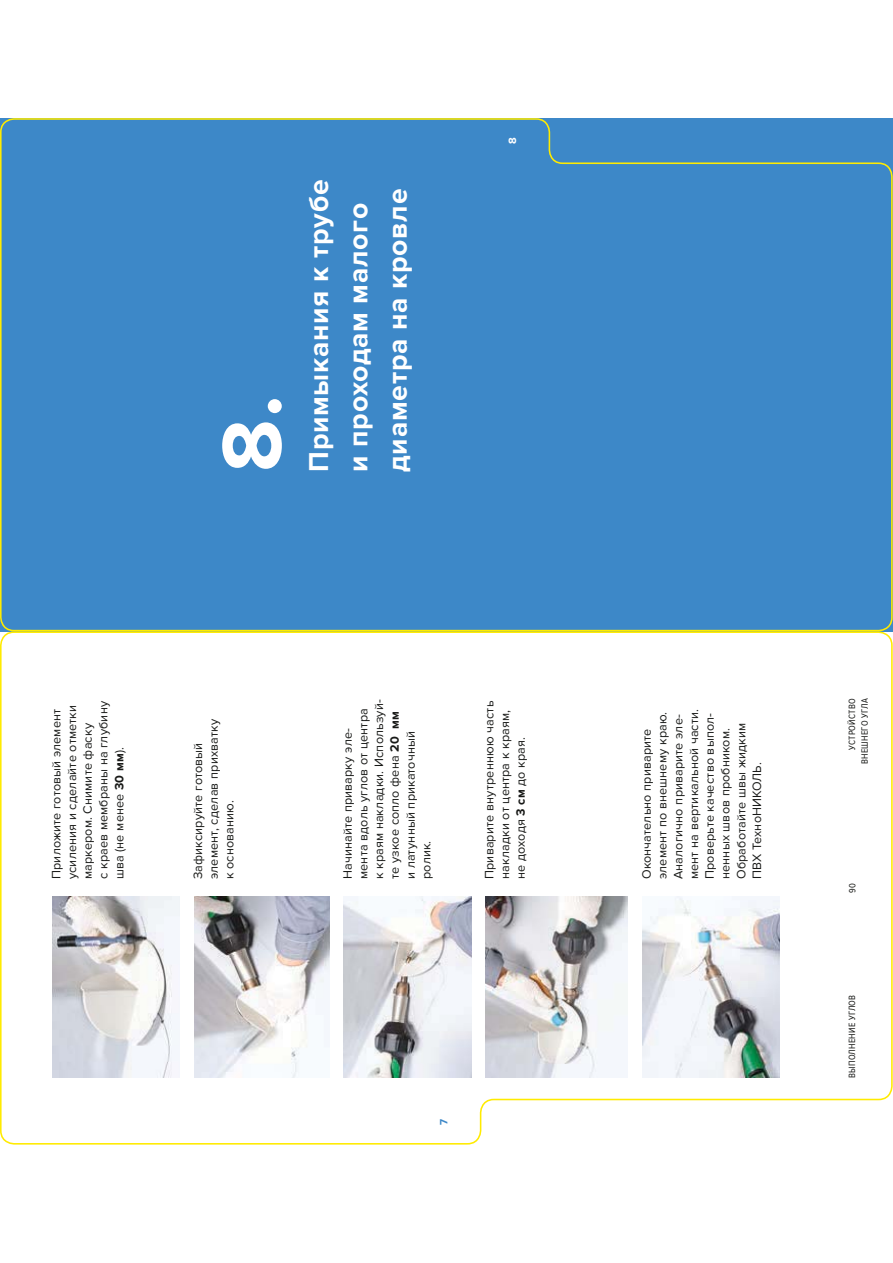
<style>
.page{position:relative;width:893px;height:1263px;background:#fff}
.page>*{position:absolute;margin:0;border:0;box-sizing:border-box;transform-origin:0 0}
.t1{font:700 86.55px "Proxima Nova";color:#fff}
.t2{font:700 28.35px/39.3px "Proxima Nova";letter-spacing:.025em;color:#fff}
.t3{font:12.6px/15.8px "Proxima Nova";letter-spacing:.01em;color:#181917}
.t4{font:700 10.95px "Proxima Nova A";color:#fff}
.t5{font:700 10.95px "Proxima Nova A";color:#3d88c8}
.t6{font:9.45px/12.6px "Proxima Nova Cond";letter-spacing:.03em;color:#181917;text-align:right}
.s1{font-weight:700}
</style>
<div class="page">
<div style="left:0;top:118px;width:893px;height:513px;background:#3d88c8"></div>
<svg style="left:0;top:631px;width:893px;height:514px"></svg>
<h1 class="t1" style="left:219px;top:472px;width:78px;rotate:-90deg">8.</h1>
<h2 class="t2" style="left:301px;top:472px;width:294px;rotate:-90deg">Примыкания к трубе и проходам малого диаметра на кровле</h2>
<p class="t4" style="left:508px;top:144px;width:8px;rotate:-90deg">8</p>
<p class="t3" style="left:49px;top:879px;width:179px;rotate:-90deg">Приложите готовый элемент усиления и сделайте отметки маркером. Снимите фаску<br>с краев мембраны на глубину шва (не менее <span class="s1">30 мм</span>).</p>
<p class="t3" style="left:191px;top:879px;width:162px;rotate:-90deg">Зафиксируйте готовый элемент, сделав прихватку к основанию.</p>
<p class="t3" style="left:340px;top:879px;width:181px;rotate:-90deg">Начинайте приварку эле&shy;мента вдоль углов от центра к краям накладки. Используй&shy;те узкое сопло фена <span class="s1">20 мм<br></span>и латунный прикаточный ролик.</p>
<p class="t3" style="left:482px;top:879px;width:180px;rotate:-90deg">Приварите внутреннюю часть накладки от центра к краям, не доходя <span class="s1">3 см</span> до края.</p>
<p class="t3" style="left:639px;top:879px;width:172px;rotate:-90deg">Окончательно приварите элемент по внешнему краю.<br>Аналогично приварите эле&shy;мент на вертикальной части.<br>Проверьте качество выпол&shy;ненных швов пробником.<br>Обработайте швы жидким<br>ПВХ ТехноНИКОЛЬ.</p>
<p class="t5" style="left:439px;top:1125px;width:8px;rotate:-90deg">7</p>
<p class="t6" style="left:846px;top:764px;width:67px;rotate:-90deg">УСТРОЙСТВО<br>ВНЕШНЕГО УГЛА</p>
<p class="t6" style="left:846px;top:893px;width:11px;rotate:-90deg">90</p>
<p class="t6" style="left:846px;top:1078px;width:84px;rotate:-90deg">ВЫПОЛНЕНИЕ УГЛОВ</p>
</div>
